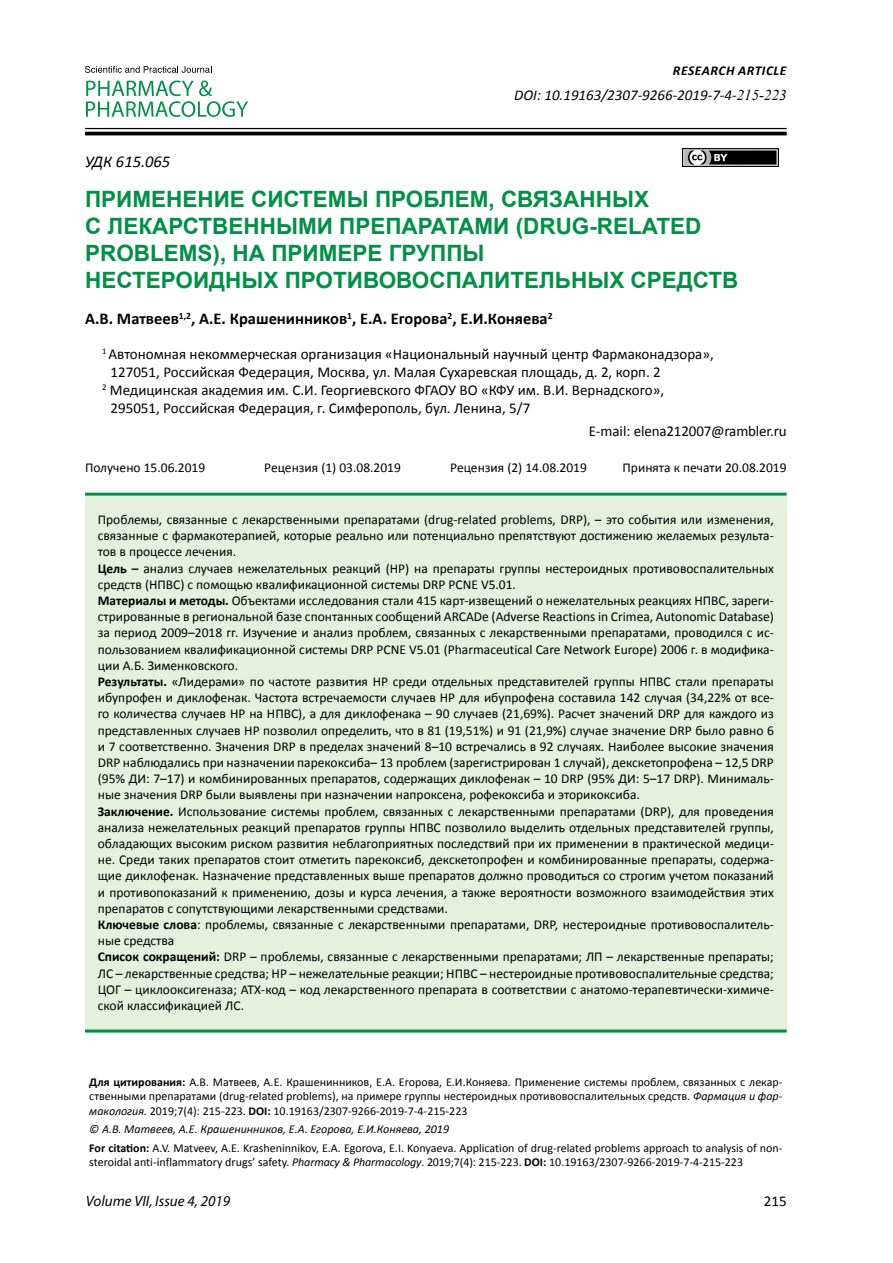
<style>
.page{position:relative;width:893px;height:1263px;background:#fff}
.page>*{position:absolute;margin:0;border:0;box-sizing:border-box;transform-origin:0 0}
.t1{font:700 22.5px/27px "Arial";color:#009046}
.t2{font:700 16.5px "Calibri";color:#000}
.t3{font:italic 16.5px "Calibri";color:#000}
.t4{font:15px "Calibri";color:#000}
.t5{font:italic 15px "Calibri";color:#000}
.t6{font:italic 15px "Myriad Pro";color:#000}
.t7{font:13.5px/16.2px "Calibri";color:#000}
.t8{font:italic 700 13.5px "Calibri";letter-spacing:.04em;color:#000}
.t9{font:12px/14.4px "Calibri";color:#000;text-align:justify}
.s1{font-family:"Times New Roman"}
.s2{font-weight:700}
.s3{font-style:italic}
</style>
<div class="page">
<hr style="left:85px;top:128px;width:702px;height:1px;background:#000">
<hr style="left:85px;top:132px;width:702px;height:3px;background:#000">
<svg style="left:86px;top:81px;width:162px;height:36px"></svg>
<svg style="left:85px;top:66px;width:127px;height:7px"></svg>
<div style="left:85px;top:496px;width:702px;height:536px;background:#e5f0dd"></div>
<hr style="left:85px;top:493px;width:702px;height:3px;background:#009046">
<hr style="left:85px;top:1029px;width:702px;height:3px;background:#009046">
<img style="left:683px;top:149px;width:96px;height:18px">
<p class="t8" style="left:673px;top:62px;width:115px">RESEARCH AR TICLE</p>
<p class="t5" style="left:514px;top:85px;width:274px">DOI: 10.19163/2307-9266-2019-7-4-<span class="s1">215-223</span></p>
<p class="t3" style="left:85px;top:150px;width:87px">УДК 615.065</p>
<h1 class="t1" style="left:85px;top:186px;width:639px">ПРИМЕНЕНИЕ СИСТЕМЫ ПРОБЛЕМ, СВЯЗАННЫХ<br>С ЛЕКАРСТВЕННЫМИ ПРЕПАРАТАМИ (DRUG-RELATED PROBLEMS), НА ПРИМЕРЕ ГРУППЫ<br>НЕСТЕРОИДНЫХ ПРОТИВОВОСПАЛИТЕЛЬНЫХ СРЕДСТВ</h1>
<p class="t2" style="left:85px;top:308px;width:469px">А.В. Матвеев<sup>1,2</sup>, А.Е. Крашенинников<sup>1</sup>, Е.А. Егорова<sup>2</sup>, Е.И.Коняева<sup>2</sup></p>
<p class="t4" style="left:102px;top:345px;width:613px"><sup>1</sup> Автономная некоммерческая организация «Национальный научный центр Фармаконадзора»,</p>
<p class="t4" style="left:111px;top:363px;width:552px">127051, Российская Федерация, Москва, ул. Малая Сухаревская площадь, д. 2, корп. 2</p>
<p class="t4" style="left:102px;top:381px;width:564px"><sup>2</sup> Медицинская академия им. С.И. Георгиевского ФГАОУ ВО «КФУ им. В.И. Вернадского»,</p>
<p class="t4" style="left:111px;top:399px;width:421px">295051, Российская Федерация, г. Симферополь, бул. Ленина, 5/7</p>
<p class="t4" style="left:589px;top:421px;width:199px">E-mail: elena212007@rambler.ru</p>
<p class="t7" style="left:85px;top:459px;width:122px">Получено 15.06.2019</p>
<p class="t7" style="left:264px;top:459px;width:138px">Рецензия (1) 03.08.2019</p>
<p class="t7" style="left:450px;top:459px;width:138px">Рецензия (2) 14.08.2019</p>
<p class="t7" style="left:623px;top:459px;width:166px">Принята к печати 20.08.2019</p>
<p class="t7" style="left:98px;top:511px;width:678px">Проблемы, связанные с лекарственными препаратами (drug-related problems, DRP), – это события или изменения, связанные с фармакотерапией, которые реально или потенциально препятствуют достижению желаемых результа&shy;тов в процессе лечения.<br><span class="s2">Цель –</span> анализ случаев нежелательных реакций (НР) на препараты группы нестероидных противовоспалительных средств (НПВС) с помощью квалификационной системы DRP PCNE V5.01.<br><span class="s2">Материалы и методы.</span> Объектами исследования стали 415 карт-извещений о нежелательных реакциях НПВС, зареги&shy;стрированные в региональной базе спонтанных сообщений ARCADe (Adverse Reactions in Crimea, Autonomic Database) за период 2009–2018 гг. Изучение и анализ проблем, связанных с лекарственными препаратами, проводился с ис&shy;пользованием квалификационной системы DRP PCNE V5.01 (Pharmaceutical Care Network Europe) 2006 г. в модифика&shy;ции А.Б. Зименковского.<br><span class="s2">Результаты.</span> «Лидерами» по частоте развития НР среди отдельных представителей группы НПВС стали препараты ибупрофен и диклофенак. Частота встречаемости случаев НР для ибупрофена составила 142 случая (34,22% от все&shy;го количества случаев НР на НПВС), а для диклофенака – 90 случаев (21,69%). Расчет значений DRP для каждого из представленных случаев НР позволил определить, что в 81 (19,51%) и 91 (21,9%) случае значение DRP было равно 6 и 7 соответственно. Значения DRP в пределах значений 8–10 встречались в 92 случаях. Наиболее высокие значения DRP наблюдались при назначении парекоксиба– 13 проблем (зарегистрирован 1 случай), декскетопрофена – 12,5 DRP (95% ДИ: 7–17) и комбинированных препаратов, содержащих диклофенак – 10 DRP (95% ДИ: 5–17 DRP). Минималь&shy;ные значения DRP были выявлены при назначении напроксена, рофекоксиба и эторикоксиба.<br><span class="s2">Заключение.</span> Использование системы проблем, связанных с лекарственными препаратами (DRP), для проведения анализа нежелательных реакций препаратов группы НПВС позволило выделить отдельных представителей группы, обладающих высоким риском развития неблагоприятных последствий при их применении в практической медици&shy;не. Среди таких препаратов стоит отметить парекоксиб, декскетопрофен и комбинированные препараты, содержа&shy;щие диклофенак. Назначение представленных выше препаратов должно проводиться со строгим учетом показаний и противопоказаний к применению, дозы и курса лечения, а также вероятности возможного взаимодействия этих препаратов с сопутствующими лекарственными средствами.<br><span class="s2">Ключевые слова</span>: проблемы, связанные с лекарственными препаратами, DRP, нестероидные противовоспалитель&shy;ные средства<br><span class="s2">Список сокращений:</span> DRP – проблемы, связанные с лекарственными препаратами; ЛП – лекарственные препараты; ЛС – лекарственные средства; НР – нежелательные реакции; НПВС – нестероидные противовоспалительные средства; ЦОГ – циклооксигеназа; АТХ-код – код лекарственного препарата в соответствии с анатомо-терапевтически-химиче&shy;ской классификацией ЛС.</p>
<p class="t9" style="left:89px;top:1075px;width:695px"><span class="s2">Для цитирования:</span> А.В. Матвеев, А.Е. Крашенинников, Е.А. Егорова, Е.И.Коняева. Применение системы проблем, связанных с лекар&shy;ственными препаратами (drug-related problems), на примере группы нестероидных противовоспалительных средств. <span class="s3">Фармация и фар&shy;макология.</span> 2019;7(4): 215-223. <span class="s2">DOI:</span> 10.19163/2307-9266-2019-7-4-215-223</p>
<p class="t9" style="left:89px;top:1120px;width:695px;line-height:18.6px"><span class="s3">© А.В. Матвеев, А.Е. Крашенинников, Е.А. Егорова, Е.И.Коняева, 2019<br></span><span class="s2">For citation:</span> A.V. Matveev, А.Е. Krasheninnikov, Е.А. Egorova, Е.I. Konyaeva. Application of drug-related problems approach to analysis of non-</p>
<p class="t9" style="left:89px;top:1155px;width:655px">steroidal anti-inflammatory drugs’ safety. <span class="s3">Pharmacy &amp; Pharmacology</span>. 2019;7(4): 215-223. <span class="s2">DOI:</span> 10.19163/2307-9266-2019-7-4-215-223</p>
<p class="t6" style="left:86px;top:1192px;width:146px">Volume VII, Issue 4, 2019</p>
<p class="t4" style="left:764px;top:1192px;width:24px">215</p>
</div>
